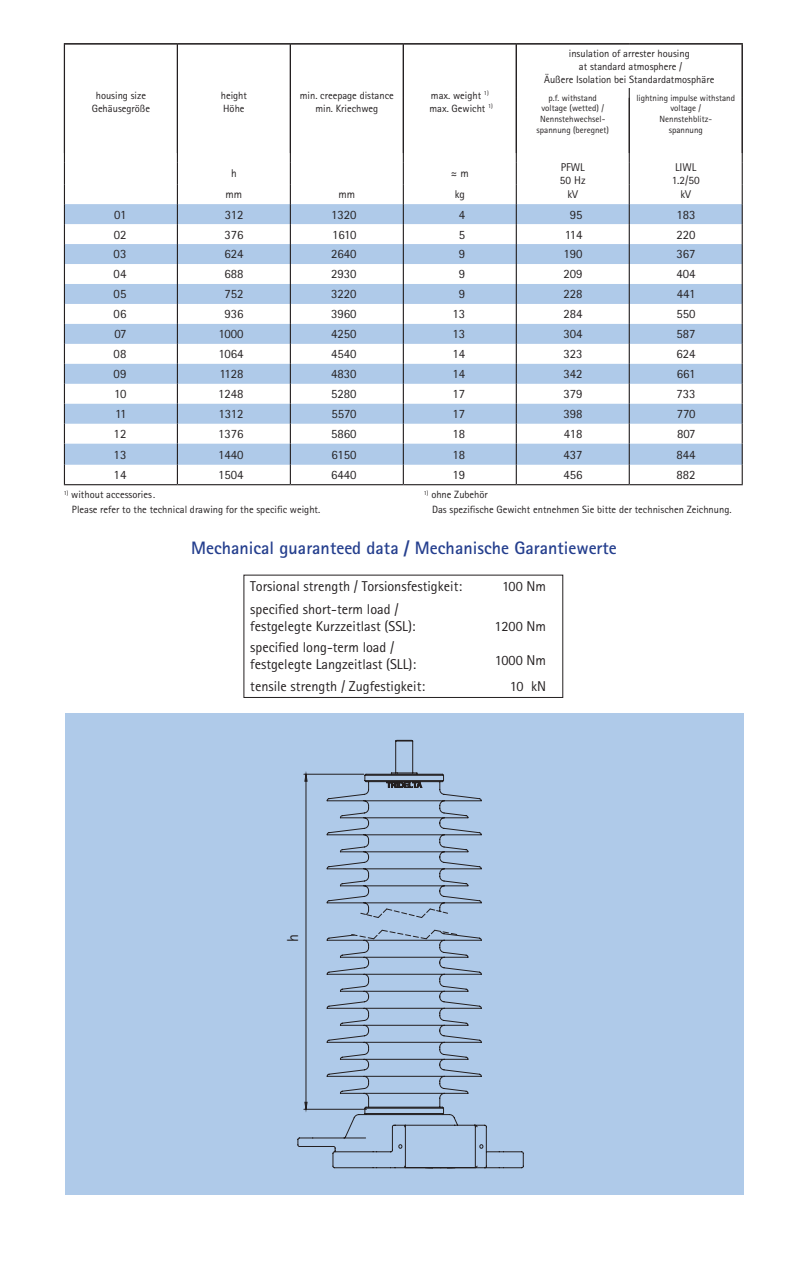
<style>
.page{position:relative;width:808px;height:1263px;background:#fff}
.page>*{position:absolute;margin:0;border:0;box-sizing:border-box;transform-origin:0 0}
.t1{font:700 18px "Rotis Sans Serif Pro Grk";color:#253f8e}
.t2{font:15.9px "Rotis Sans Serif Pro Grk";color:#231f20}
.t3{font:14.25px/17.1px "Rotis Sans Serif Pro Grk";color:#231f20}
.t4{font:12.75px "Rotis Sans Serif Pro Grk";color:#231f20}
.t5{font:11.25px/13.5px "Rotis Sans Serif Pro Grk";color:#231f20}
.t6{font:10.5px/12.6px "Rotis Sans Serif Pro Grk";color:#231f20}
.t7{font:9px/10.8px "Rotis Sans Serif Pro Grk";color:#231f20;text-align:center}
</style>
<div class="page">
<div style="left:65px;top:713px;width:678px;height:482px;background:#afcae9"></div>
<svg style="left:65px;top:204px;width:677px;height:261px;fill:#afcae9"></svg>
<hr style="left:64px;top:98px;width:1px;height:65px;background:#231f20">
<hr style="left:290px;top:98px;width:1px;height:65px;background:#231f20">
<hr style="left:403px;top:98px;width:1px;height:65px;background:#231f20">
<hr style="left:516px;top:98px;width:1px;height:65px;background:#231f20">
<hr style="left:629px;top:98px;width:1px;height:65px;background:#231f20">
<hr style="left:742px;top:98px;width:1px;height:65px;background:#231f20">
<svg style="left:64px;top:163px;width:1px;height:321px"></svg>
<svg style="left:290px;top:163px;width:1px;height:321px"></svg>
<svg style="left:403px;top:163px;width:1px;height:321px"></svg>
<svg style="left:516px;top:163px;width:1px;height:321px"></svg>
<svg style="left:629px;top:163px;width:1px;height:321px"></svg>
<svg style="left:742px;top:163px;width:1px;height:321px"></svg>
<hr style="left:177px;top:98px;width:1px;height:65px;background:#231f20">
<svg style="left:177px;top:163px;width:1px;height:321px"></svg>
<hr style="left:64px;top:484px;width:113px;height:1px;background:#231f20">
<hr style="left:177px;top:484px;width:113px;height:1px;background:#231f20">
<hr style="left:290px;top:484px;width:113px;height:1px;background:#231f20">
<hr style="left:403px;top:484px;width:113px;height:1px;background:#231f20">
<hr style="left:516px;top:484px;width:113px;height:1px;background:#231f20">
<hr style="left:629px;top:484px;width:114px;height:1px;background:#231f20">
<svg style="left:297px;top:739px;width:227px;height:430px"></svg>
<div style="left:244px;top:575px;width:319px;height:123px;border:1px solid #231f20"></div>
<hr style="left:742px;top:44px;width:1px;height:44px;background:#231f20">
<hr style="left:64px;top:44px;width:1px;height:44px;background:#231f20">
<hr style="left:290px;top:44px;width:1px;height:44px;background:#231f20">
<hr style="left:403px;top:44px;width:1px;height:44px;background:#231f20">
<hr style="left:516px;top:44px;width:1px;height:44px;background:#231f20">
<hr style="left:64px;top:88px;width:1px;height:65px;background:#231f20">
<hr style="left:290px;top:88px;width:1px;height:65px;background:#231f20">
<hr style="left:403px;top:88px;width:1px;height:65px;background:#231f20">
<hr style="left:516px;top:88px;width:1px;height:65px;background:#231f20">
<hr style="left:629px;top:88px;width:1px;height:65px;background:#231f20">
<hr style="left:742px;top:88px;width:1px;height:65px;background:#231f20">
<hr style="left:64px;top:43px;width:113px;height:1px;background:#231f20">
<hr style="left:177px;top:43px;width:113px;height:1px;background:#231f20">
<hr style="left:177px;top:44px;width:1px;height:44px;background:#231f20">
<hr style="left:290px;top:43px;width:113px;height:1px;background:#231f20">
<hr style="left:403px;top:43px;width:113px;height:1px;background:#231f20">
<hr style="left:516px;top:43px;width:113px;height:1px;background:#231f20">
<hr style="left:629px;top:43px;width:114px;height:1px;background:#231f20">
<hr style="left:177px;top:88px;width:1px;height:65px;background:#231f20">
<p class="t6" style="left:92px;top:89px;width:60px;text-align:center">housing size<br>Gehäusegröße</p>
<p class="t6" style="left:221px;top:89px;width:28px">height<br>Höhe</p>
<p class="t6" style="left:300px;top:89px;width:96px;text-align:center">min. creepage distance min. Kriechweg</p>
<p class="t6" style="left:429px;top:89px;width:65px">max. weight <sup>1) </sup>max. Gewicht <sup>1)</sup></p>
<p class="t6" style="left:544px;top:48px;width:172px;text-align:center">insulation of arrester housing<br>at standard atmosphere /<br>Äußere Isolation bei Standardatmosphäre</p>
<p class="t7" style="left:536px;top:92px;width:74px">p.f. withstand voltage (wetted) /<br>Nennstehwechsel&shy;spannung (beregnet)</p>
<p class="t7" style="left:636px;top:92px;width:100px">lightning impulse withstand voltage /<br>Nennstehblitz-<br>spannung</p>
<p class="t5" style="left:231px;top:167px;width:7px">h</p>
<p class="t5" style="left:451px;top:167px;width:19px">≈ m</p>
<p class="t5" style="left:560px;top:160px;width:27px">PFWL<br>50 Hz</p>
<p class="t5" style="left:672px;top:160px;width:30px">LIWL<br>1.2/50</p>
<p class="t5" style="left:226px;top:188px;width:18px">mm</p>
<p class="t5" style="left:338px;top:188px;width:18px">mm</p>
<p class="t5" style="left:455px;top:188px;width:12px">kg</p>
<p class="t5" style="left:567px;top:188px;width:12px">kV</p>
<p class="t5" style="left:680px;top:188px;width:12px">kV</p>
<p class="t4" style="left:114px;top:207px;width:14px">01</p>
<p class="t4" style="left:225px;top:207px;width:20px">312</p>
<p class="t4" style="left:331px;top:207px;width:27px">1320</p>
<p class="t4" style="left:459px;top:207px;width:8px">4</p>
<p class="t4" style="left:570px;top:207px;width:14px">95</p>
<p class="t4" style="left:676px;top:207px;width:21px">183</p>
<p class="t4" style="left:114px;top:227px;width:14px">02</p>
<p class="t4" style="left:224px;top:227px;width:21px">376</p>
<p class="t4" style="left:332px;top:227px;width:26px">1610</p>
<p class="t4" style="left:459px;top:227px;width:8px">5</p>
<p class="t4" style="left:565px;top:227px;width:19px">114</p>
<p class="t4" style="left:676px;top:227px;width:21px">220</p>
<p class="t4" style="left:114px;top:247px;width:14px">03</p>
<p class="t4" style="left:224px;top:247px;width:21px">624</p>
<p class="t4" style="left:331px;top:247px;width:27px">2640</p>
<p class="t4" style="left:459px;top:247px;width:8px">9</p>
<p class="t4" style="left:563px;top:247px;width:21px">190</p>
<p class="t4" style="left:676px;top:247px;width:21px">367</p>
<p class="t4" style="left:114px;top:267px;width:14px">04</p>
<p class="t4" style="left:224px;top:267px;width:21px">688</p>
<p class="t4" style="left:331px;top:267px;width:27px">2930</p>
<p class="t4" style="left:459px;top:267px;width:8px">9</p>
<p class="t4" style="left:563px;top:267px;width:21px">209</p>
<p class="t4" style="left:676px;top:267px;width:21px">404</p>
<p class="t4" style="left:114px;top:287px;width:14px">05</p>
<p class="t4" style="left:224px;top:287px;width:21px">752</p>
<p class="t4" style="left:331px;top:287px;width:27px">3220</p>
<p class="t4" style="left:459px;top:287px;width:8px">9</p>
<p class="t4" style="left:563px;top:287px;width:21px">228</p>
<p class="t4" style="left:677px;top:287px;width:20px">441</p>
<p class="t4" style="left:114px;top:307px;width:14px">06</p>
<p class="t4" style="left:224px;top:307px;width:21px">936</p>
<p class="t4" style="left:331px;top:307px;width:27px">3960</p>
<p class="t4" style="left:452px;top:307px;width:14px">13</p>
<p class="t4" style="left:563px;top:307px;width:21px">284</p>
<p class="t4" style="left:676px;top:307px;width:21px">550</p>
<p class="t4" style="left:114px;top:326px;width:14px">07</p>
<p class="t4" style="left:219px;top:326px;width:27px">1000</p>
<p class="t4" style="left:331px;top:326px;width:27px">4250</p>
<p class="t4" style="left:452px;top:326px;width:14px">13</p>
<p class="t4" style="left:563px;top:326px;width:21px">304</p>
<p class="t4" style="left:676px;top:326px;width:21px">587</p>
<p class="t4" style="left:114px;top:346px;width:14px">08</p>
<p class="t4" style="left:219px;top:346px;width:27px">1064</p>
<p class="t4" style="left:331px;top:346px;width:27px">4540</p>
<p class="t4" style="left:452px;top:346px;width:14px">14</p>
<p class="t4" style="left:563px;top:346px;width:21px">323</p>
<p class="t4" style="left:676px;top:346px;width:21px">624</p>
<p class="t4" style="left:114px;top:366px;width:14px">09</p>
<p class="t4" style="left:219px;top:366px;width:26px">1128</p>
<p class="t4" style="left:331px;top:366px;width:27px">4830</p>
<p class="t4" style="left:452px;top:366px;width:14px">14</p>
<p class="t4" style="left:563px;top:366px;width:21px">342</p>
<p class="t4" style="left:677px;top:366px;width:20px">661</p>
<p class="t4" style="left:114px;top:386px;width:14px">10</p>
<p class="t4" style="left:218px;top:386px;width:27px">1248</p>
<p class="t4" style="left:331px;top:386px;width:27px">5280</p>
<p class="t4" style="left:452px;top:386px;width:14px">17</p>
<p class="t4" style="left:563px;top:386px;width:21px">379</p>
<p class="t4" style="left:676px;top:386px;width:21px">733</p>
<p class="t4" style="left:115px;top:406px;width:13px">11</p>
<p class="t4" style="left:219px;top:406px;width:27px">1312</p>
<p class="t4" style="left:331px;top:406px;width:27px">5570</p>
<p class="t4" style="left:452px;top:406px;width:14px">17</p>
<p class="t4" style="left:563px;top:406px;width:21px">398</p>
<p class="t4" style="left:677px;top:406px;width:20px">770</p>
<p class="t4" style="left:114px;top:426px;width:14px">12</p>
<p class="t4" style="left:218px;top:426px;width:27px">1376</p>
<p class="t4" style="left:331px;top:426px;width:27px">5860</p>
<p class="t4" style="left:452px;top:426px;width:14px">18</p>
<p class="t4" style="left:564px;top:426px;width:20px">418</p>
<p class="t4" style="left:677px;top:426px;width:20px">807</p>
<p class="t4" style="left:114px;top:447px;width:14px">13</p>
<p class="t4" style="left:218px;top:447px;width:27px">1440</p>
<p class="t4" style="left:331px;top:447px;width:27px">6150</p>
<p class="t4" style="left:452px;top:447px;width:14px">18</p>
<p class="t4" style="left:563px;top:447px;width:21px">437</p>
<p class="t4" style="left:676px;top:447px;width:21px">844</p>
<p class="t4" style="left:114px;top:467px;width:14px">14</p>
<p class="t4" style="left:218px;top:467px;width:27px">1504</p>
<p class="t4" style="left:331px;top:467px;width:27px">6440</p>
<p class="t4" style="left:452px;top:467px;width:14px">19</p>
<p class="t4" style="left:563px;top:467px;width:21px">456</p>
<p class="t4" style="left:676px;top:467px;width:21px">882</p>
<p class="t6" style="left:72px;top:488px;width:250px;line-height:14.4px;text-indent:-8px"><sup>1)</sup> without accessories.<br>Please refer to the technical drawing for the specific weight.</p>
<h1 class="t1" style="left:191px;top:537px;width:427px">Mechanical guaranteed data / Mechanische Garantiewerte</h1>
<h3 class="t3" style="left:250px;top:578px;width:213px">Torsional strength / Torsionsfestigkeit:</h3>
<h3 class="t3" style="left:502px;top:578px;width:46px">100 Nm</h3>
<h3 class="t3" style="left:250px;top:600px;width:167px">specified short-term load / festgelegte Kurzzeitlast (SSL):</h3>
<h3 class="t3" style="left:250px;top:639px;width:167px">specified long-term load / festgelegte Langzeitlast (SLL):</h3>
<p class="t6" style="left:432px;top:488px;width:301px;line-height:14.4px;text-indent:-8px"><sup>1)</sup> ohne Zubehör<br>Das spezifische Gewicht entnehmen Sie bitte der technischen Zeichnung.</p>
<h3 class="t3" style="left:494px;top:618px;width:53px">1200 Nm</h3>
<h3 class="t3" style="left:495px;top:652px;width:53px">1000 Nm</h3>
<h3 class="t3" style="left:250px;top:678px;width:176px">tensile strength / Zugfestigkeit:</h3>
<h3 class="t3" style="left:510px;top:678px;width:38px">10 kN</h3>
<h2 class="t2" style="left:283px;top:942px;width:9px;rotate:-90deg">h</h2>
</div>
